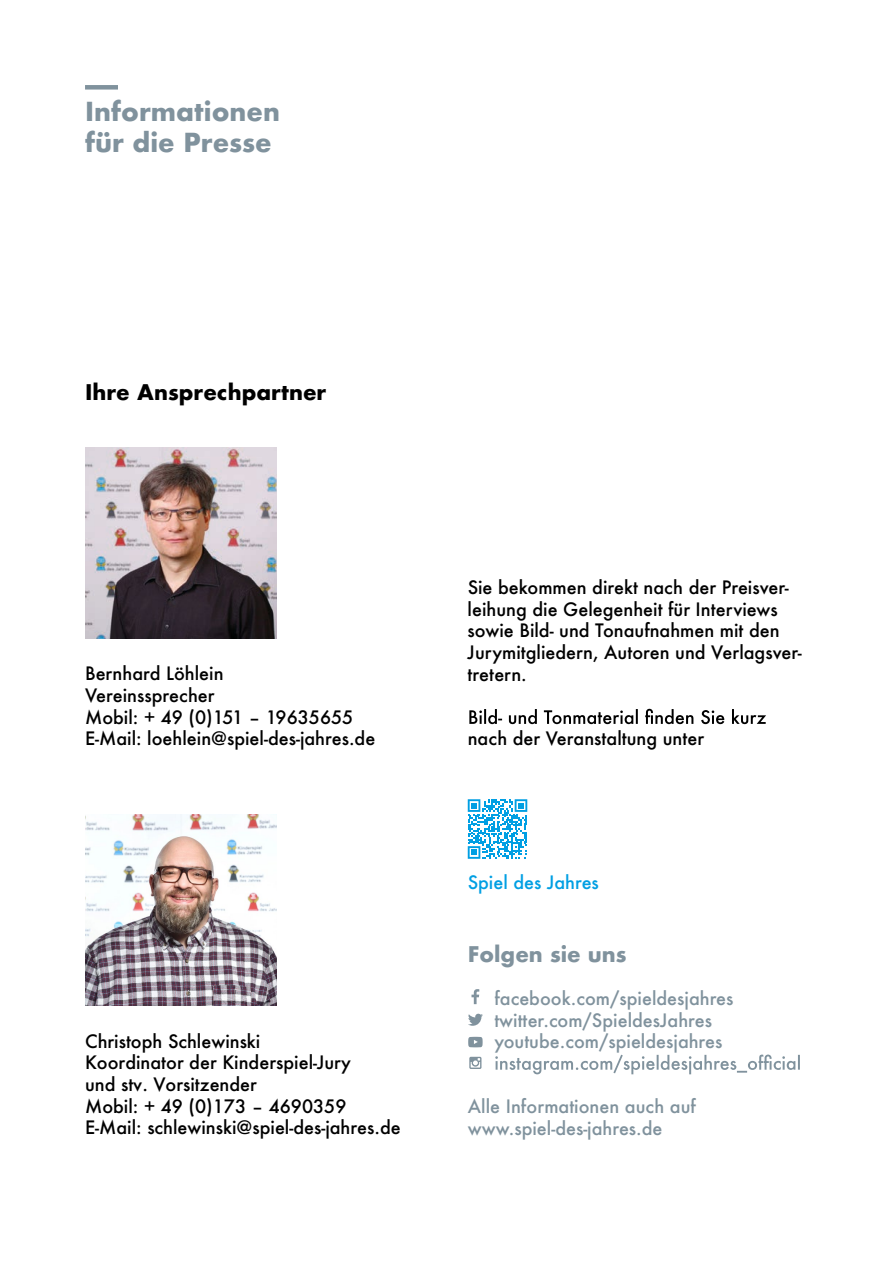
<style>
.page{position:relative;width:893px;height:1263px;background:#fff}
.page>*{position:absolute;margin:0;border:0;box-sizing:border-box;transform-origin:0 0}
.t1{font:700 25.5px/30.6px "Futura";color:#80929d}
.t2{font:700 21px "Futura";color:#000}
.t3{font:700 21px "Futura";color:#80929d}
.t4{font:500 18px/21.6px "Futura";color:#000}
.t5{font:500 18px/21.6px "Futura";color:#80929d}
.t6{font:500 18px "Futura";color:#009fe3}
</style>
<div class="page">
<svg style="left:469px;top:709px;width:297px;height:15px"></svg>
<div style="left:85px;top:85px;width:33px;height:5px;background:#80929d"></div>
<img style="left:85px;top:447px;width:191px;height:192px">
<svg style="left:495px;top:1054px;width:305px;height:20px"></svg>
<svg style="left:468px;top:1014px;width:15px;height:12px"></svg>
<svg style="left:471px;top:989px;width:8px;height:15px"></svg>
<svg style="left:469px;top:1057px;width:12px;height:12px"></svg>
<svg style="left:468px;top:1037px;width:15px;height:10px"></svg>
<svg style="left:468px;top:799px;width:59px;height:60px"></svg>
<img style="left:85px;top:814px;width:191px;height:192px">
<h1 class="t1" style="left:85px;top:96px;width:196px">Informationen für die Presse</h1>
<p class="t2" style="left:85px;top:377px;width:243px">Ihre Ansprechpartner</p>
<p class="t4" style="left:85px;top:663px;width:292px">Bernhard Löhlein<br>Vereinssprecher<br>Mobil: + 49 (0)151 – 19635655<br>E-Mail: loehlein@spiel-des-jahres.de</p>
<p class="t4" style="left:85px;top:1030px;width:317px">Christoph Schlewinski<br>Koordinator der Kinderspiel-Jury<br>und stv. Vorsitzender<br>Mobil: + 49 (0)173 – 4690359<br>E-Mail: schlewinski@spiel-des-jahres.de</p>
<p class="t4" style="left:468px;top:576px;width:336px">Sie bekommen direkt nach der Preisver&shy;leihung die Gelegenheit für Interviews sowie Bild- und Tonaufnahmen mit den Jurymitgliedern, Autoren und Verlagsver&shy;tretern.</p>
<p class="t4" style="left:468px;top:728px;width:238px">nach der Veranstaltung unter</p>
<p class="t6" style="left:468px;top:870px;width:133px">Spiel des Jahres</p>
<p class="t3" style="left:468px;top:939px;width:160px">Folgen sie uns</p>
<p class="t5" style="left:494px;top:987px;width:241px">facebook.com/spieldesjahres twitter.com/SpieldesJahres youtube.com/spieldesjahres</p>
<p class="t5" style="left:468px;top:1095px;width:229px">Alle Informationen auch auf www.spiel-des-jahres.de</p>
</div>
